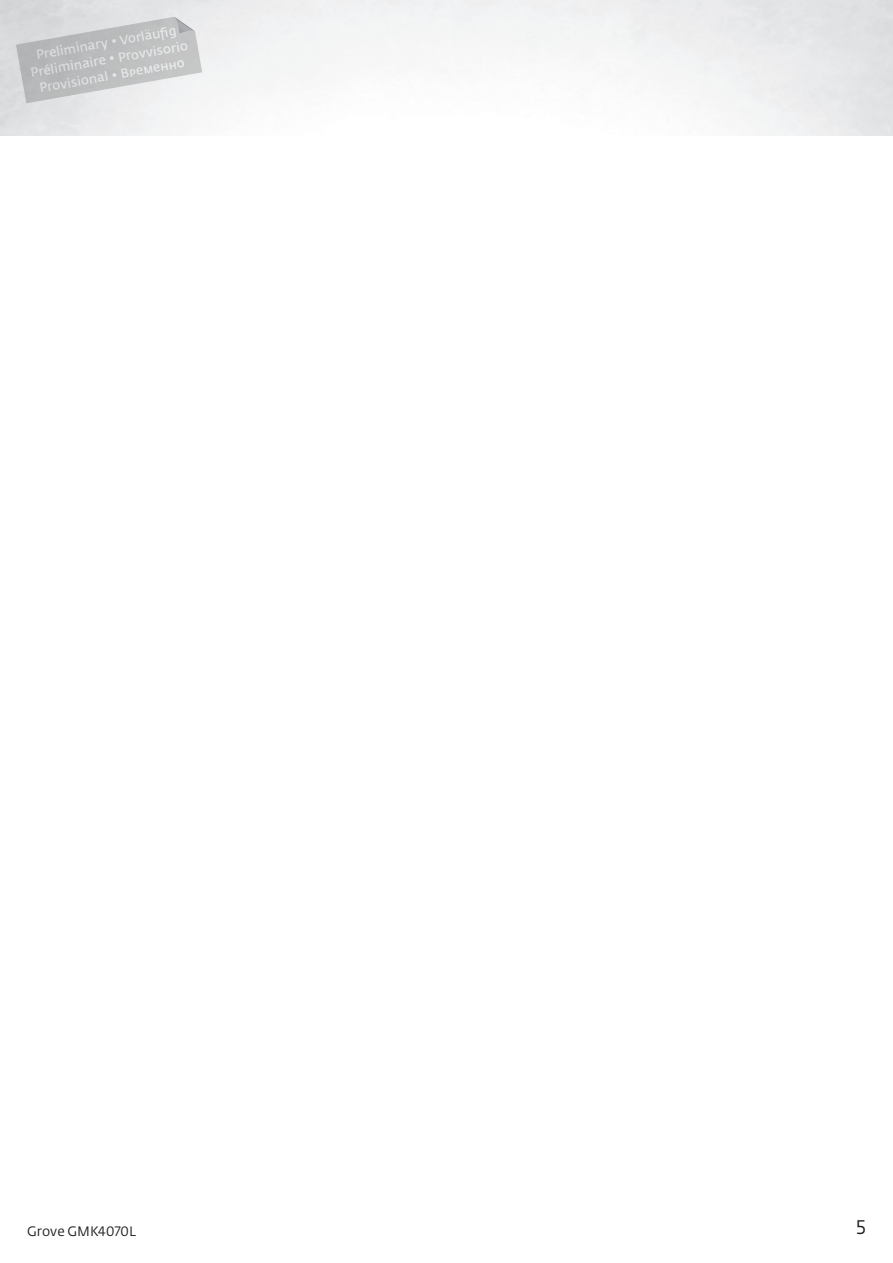
<style>
.page{position:relative;width:893px;height:1263px;background:#fff}
.page>*{position:absolute;margin:0;border:0;box-sizing:border-box;transform-origin:0 0}
.t1{font:19.5px "Fedra Sans Pro";color:#231f20}
.t2{font:13.5px "Fedra Sans Pro";letter-spacing:.01em;color:#231f20}
.t3{font:600 12.75px/16.5px "Fedra Sans Pro";color:#fff;text-align:center}
</style>
<div class="page">
<svg style="left:16px;top:17px;width:186px;height:86px;background:#c9cacb"></svg>
<p class="t3" style="left:27px;top:49px;width:161px;rotate:-10deg">Preliminary • Vorläufi g<br>Préliminaire • Provvisorio<br>Provisional • Временно</p>
<p class="t2" style="left:27px;top:1223px;width:110px">Grove GMK4070L</p>
<h1 class="t1" style="left:856px;top:1215px;width:12px">5</h1>
</div>
